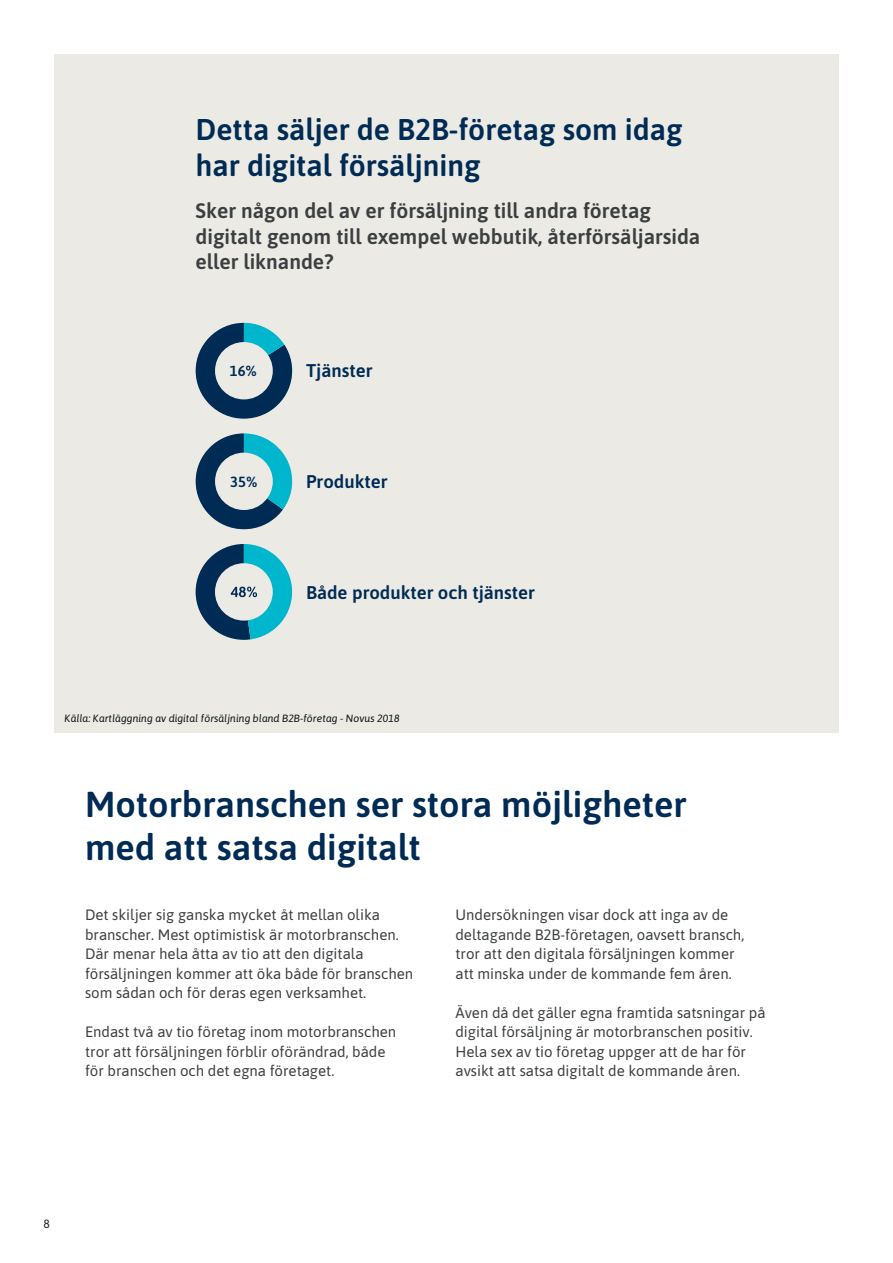
<style>
.page{position:relative;width:893px;height:1263px;background:#fff}
.page>*{position:absolute;margin:0;border:0;box-sizing:border-box;transform-origin:0 0}
.t1{font:600 36px/43.2px "Asap";color:#002b54}
.t2{font:600 30px/36px "Asap";color:#002b54}
.t3{font:600 21px/25.2px "Asap";color:#3c3f41}
.t4{font:600 18.45px "Asap";color:#002b54}
.t5{font:15px/19.5px "Asap";color:#3c3f41}
.t6{font:600 14.7px "Asap";color:#002b54}
.t7{font:12px "Asap";color:#231f20}
.t8{font:italic 10.5px "Asap";color:#0c1212}
</style>
<div class="page">
<div style="left:54px;top:54px;width:785px;height:678px;background:#ebeae4"></div>
<svg style="left:196px;top:433px;width:96px;height:96px"></svg>
<svg style="left:196px;top:323px;width:96px;height:96px"></svg>
<svg style="left:196px;top:544px;width:96px;height:96px"></svg>
<h2 class="t2" style="left:196px;top:110px;width:488px">Detta säljer de B2B-företag som idag har digital försäljning</h2>
<h3 class="t3" style="left:196px;top:197px;width:506px">Sker någon del av er försäljning till andra företag digitalt genom till exempel webbutik, återförsäljarsida eller liknande?</h3>
<p class="t6" style="left:230px;top:361px;width:29px">16%</p>
<p class="t4" style="left:306px;top:358px;width:68px">Tjänster</p>
<p class="t6" style="left:230px;top:471px;width:29px">35%</p>
<p class="t4" style="left:306px;top:468px;width:83px">Produkter</p>
<p class="t4" style="left:306px;top:579px;width:230px">Både produkter och tjänster</p>
<p class="t8" style="left:65px;top:711px;width:337px">Källa: Kartläggning av digital försäljning bland B2B-företag - Novus 2018</p>
<h1 class="t1" style="left:85px;top:781px;width:603px">Motorbranschen ser stora möjligheter med att satsa digitalt</h1>
<p class="t5" style="left:85px;top:904px;width:330px">Det skiljer sig ganska mycket åt mellan olika branscher. Mest optimistisk är motorbranschen.<br>Där menar hela åtta av tio att den digitala försäljningen kommer att öka både för branschen som sådan och för deras egen verksamhet.</p>
<p class="t5" style="left:85px;top:1021px;width:313px">Endast två av tio företag inom motorbranschen tror att försäljningen förblir oförändrad, både för branschen och det egna företaget.</p>
<p class="t5" style="left:455px;top:904px;width:290px">Undersökningen visar dock att inga av de deltagande B2B-företagen, oavsett bransch, tror att den digitala försäljningen kommer att minska under de kommande fem åren.</p>
<p class="t5" style="left:455px;top:1002px;width:312px">Även då det gäller egna framtida satsningar på digital försäljning är motorbranschen positiv.<br>Hela sex av tio företag uppger att de har för avsikt att satsa digitalt de kommande åren.</p>
<p class="t7" style="left:43px;top:1216px;width:8px">8</p>
</div>
